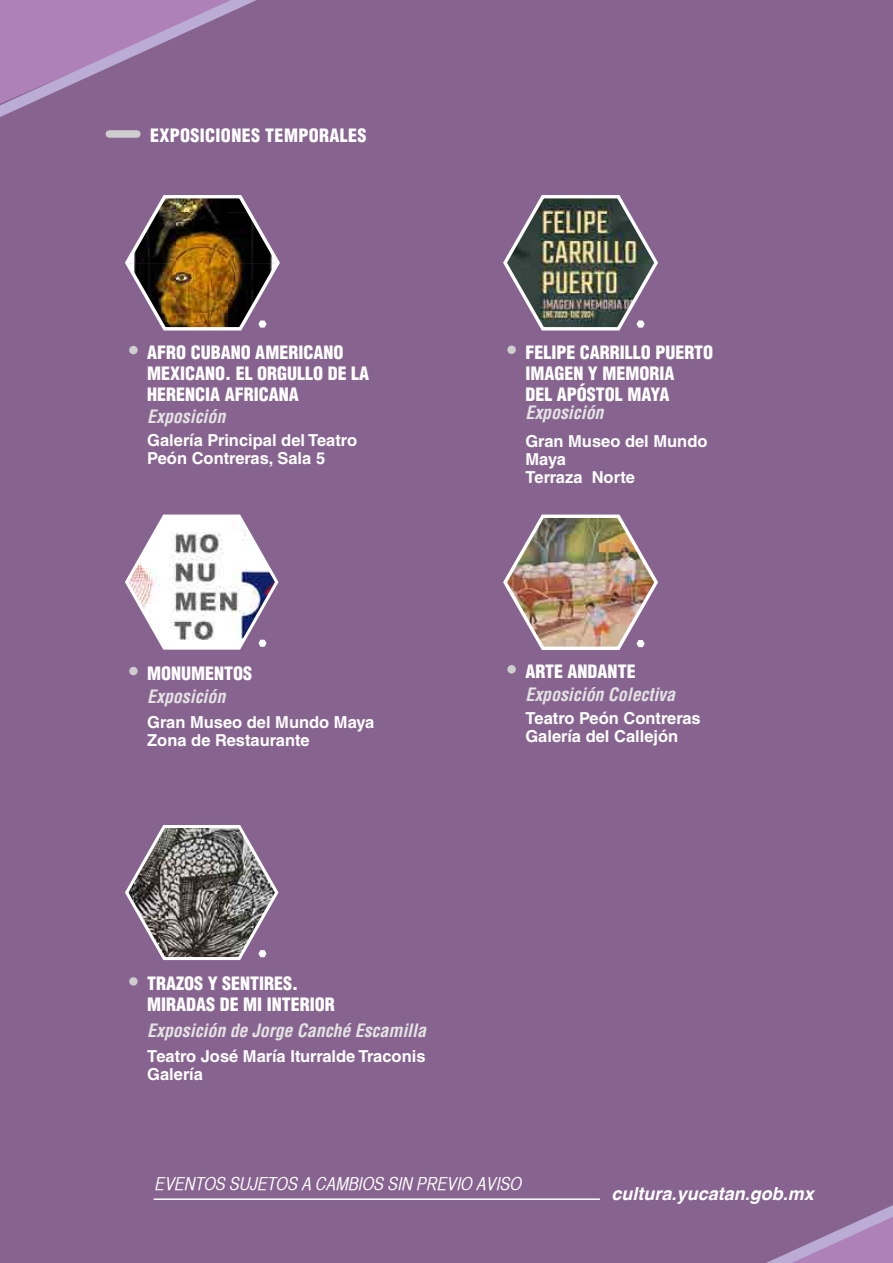
<style>
.page{position:relative;width:893px;height:1263px;background:#87638f}
.page>*{position:absolute;margin:0;border:0;box-sizing:border-box;transform-origin:0 0}
.t1{font:900 condensed 18px/21px "Helvetica LT Std";color:#fff}
.t2{font:italic 700 condensed 18px "Helvetica LT Std";letter-spacing:-.005em;color:#e3e3e3}
.t3{font:18px "Helvetica CY Oblique";color:#fff}
.t4{font:900 condensed 18px "Helvetica LT Std";letter-spacing:.02em;color:#fff}
.t5{font:italic 700 18px "Helvetica";color:#fff}
.t6{font:700 16.5px/18px "Helvetica LT Std";color:#fff}
</style>
<div class="page">
<div style="left:109px;top:130px;width:28px;height:8px;background:#cecece"></div>
<div style="left:129px;top:977px;width:9px;height:9px;background:#cecece;border-radius:50%"></div>
<svg style="left:125px;top:825px;width:154px;height:136px"></svg>
<div style="left:129px;top:667px;width:9px;height:8px;background:#cecece;border-radius:50%"></div>
<svg style="left:125px;top:514px;width:154px;height:136px"></svg>
<div style="left:507px;top:345px;width:9px;height:9px;background:#cecece;border-radius:50%"></div>
<img style="left:503px;top:195px;width:155px;height:136px">
<div style="left:129px;top:346px;width:9px;height:8px;background:#cecece;border-radius:50%"></div>
<img style="left:125px;top:195px;width:155px;height:136px">
<hr style="left:154px;top:1198px;width:445px;height:2px;background:#fff">
<div style="left:507px;top:665px;width:9px;height:8px;background:#cecece;border-radius:50%"></div>
<img style="left:503px;top:514px;width:155px;height:136px">
<svg style="left:0;top:0;width:257px;height:117px"></svg>
<svg style="left:766px;top:1205px;width:127px;height:58px"></svg>
<p class="t4" style="left:150px;top:124px;width:218px">EXPOSICIONES TEMPORALES</p>
<p class="t1" style="left:147px;top:342px;width:224px">AFRO CUBANO AMERICANO<br>MEXICANO. EL ORGULLO DE LA<br>HERENCIA AFRICANA</p>
<p class="t2" style="left:147px;top:405px;width:80px">Exposición</p>
<p class="t6" style="left:147px;top:431px;width:211px">Galería Principal del Teatro<br>Peón Contreras, Sala 5</p>
<p class="t1" style="left:147px;top:663px;width:107px">MONUMENTOS</p>
<p class="t6" style="left:147px;top:713px;width:229px">Gran Museo del Mundo Maya<br>Zona de Restaurante</p>
<p class="t2" style="left:147px;top:685px;width:80px">Exposición</p>
<p class="t1" style="left:147px;top:973px;width:189px">TRAZOS Y SENTIRES.<br>MIRADAS DE MI INTERIOR</p>
<p class="t6" style="left:147px;top:1046px;width:280px">Teatro José María Iturralde Traconis<br>Galería</p>
<p class="t2" style="left:147px;top:1019px;width:280px">Exposición de Jorge Canché Escamilla</p>
<p class="t1" style="left:525px;top:341px;width:189px">FELIPE CARRILLO PUERTO<br>IMAGEN Y MEMORIA<br>DEL APÓSTOL MAYA</p>
<p class="t2" style="left:525px;top:401px;width:80px">Exposición</p>
<p class="t6" style="left:525px;top:432px;width:184px">Gran Museo del Mundo<br>Maya<br>Terraza Norte</p>
<p class="t1" style="left:525px;top:661px;width:112px">ARTE ANDANTE</p>
<p class="t2" style="left:525px;top:684px;width:151px">Exposición Colectiva</p>
<p class="t6" style="left:525px;top:709px;width:177px">Teatro Peón Contreras<br>Galería del Callejón</p>
<p class="t3" style="left:156px;top:1173px;width:368px">EVENTOS SUJETOS A CAMBIOS SIN PREVIO AVISO</p>
<p class="t5" style="left:612px;top:1179px;width:204px">cultura.yucatan.gob.mx</p>
</div>
